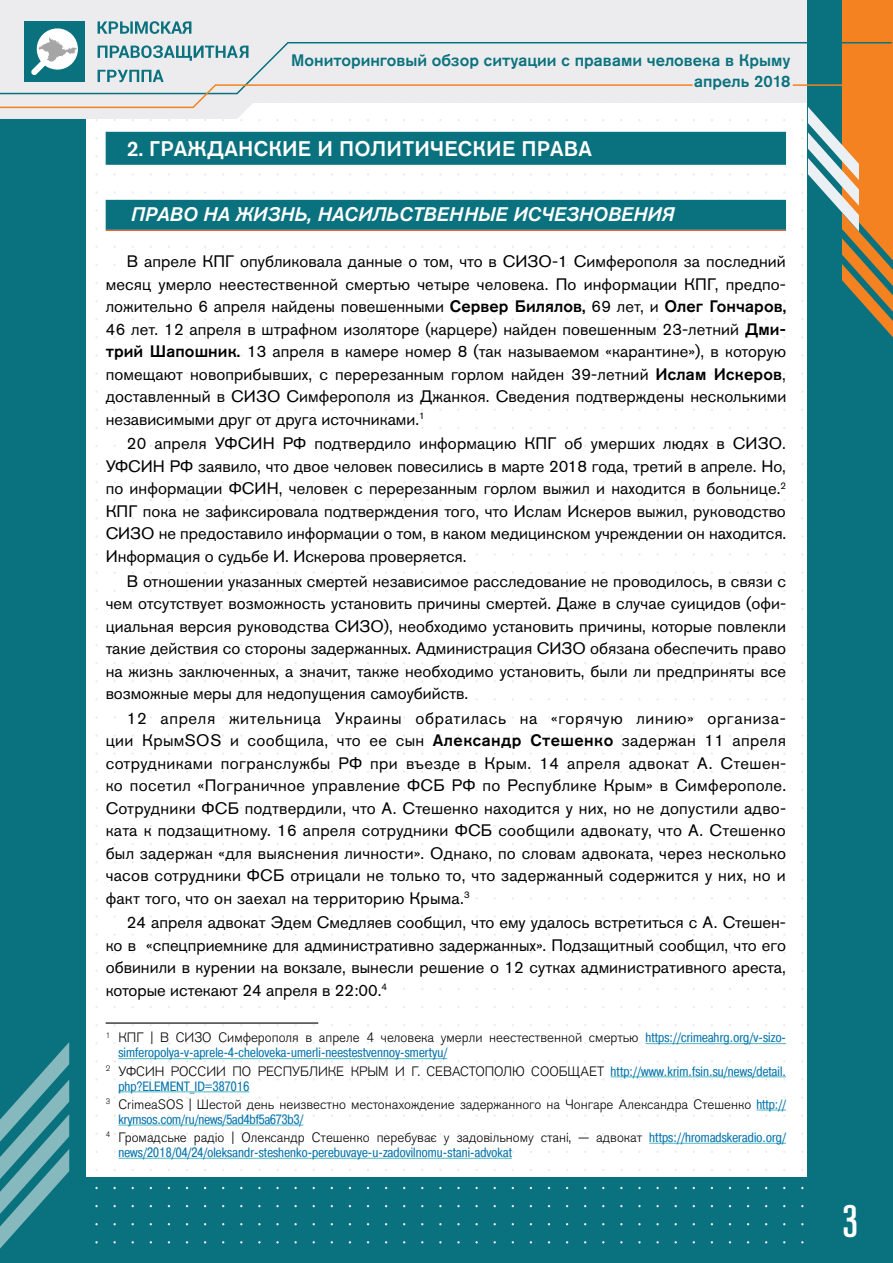
<style>
.page{position:relative;width:893px;height:1263px;background:#fff}
.page>*{position:absolute;margin:0;border:0;box-sizing:border-box;transform-origin:0 0}
.t1{font:500 condensed 45px "Akzidenz Grotesk Pro";color:#fff}
.t2{font:500 21px "Akzidenz Grotesk Pro";letter-spacing:.01em;color:#fff}
.t3{font:italic 500 19.5px "Akzidenz Grotesk Pro";letter-spacing:.01em;color:#fff}
.t4{font:16.5px/22.5px "Akzidenz Grotesk Pro";color:#000;text-align:justify}
.t5{font:500 16.5px/20.7px "Akzidenz Grotesk Pro";color:#0a727e;text-align:right}
.t6{font:300 13.5px "Akzidenz Grotesk Pro";color:#000}
.t7{font:13.5px "Pragmatica Cond C";letter-spacing:.01em;color:#0976ae}
.s1{font-weight:500}
.s2{font-family:"Pragmatica Cond C";font-weight:400;color:#0976ae}
</style>
<div class="page">
<div style="left:0;top:1178px;width:893px;height:85px;background:#0a727e"></div>
<div style="left:0;top:0;width:85px;height:1263px;background:#0a727e"></div>
<svg style="left:0;top:0;width:837px;height:119px;fill:#ececee"></svg>
<div style="left:808px;top:1px;width:85px;height:1262px;background:#0a727e"></div>
<svg style="left:837px;top:0;width:56px;height:338px"></svg>
<svg style="left:801px;top:101px;width:58px;height:130px"></svg>
<svg style="left:0;top:1042px;width:69px;height:206px"></svg>
<div style="left:24px;top:21px;width:61px;height:61px;background:#0a727e"></div>
<svg style="left:38px;top:28px;width:39px;height:13px"></svg>
<svg style="left:98px;top:21px;width:20px;height:13px"></svg>
<svg style="left:120px;top:21px;width:13px;height:13px"></svg>
<svg style="left:135px;top:21px;width:24px;height:13px"></svg>
<svg style="left:161px;top:21px;width:10px;height:13px"></svg>
<svg style="left:171px;top:21px;width:20px;height:13px"></svg>
<svg style="left:0;top:41px;width:893px;height:54px;background:#cdd4d0"></svg>
<svg style="left:0;top:83px;width:694px;height:26px"></svg>
<hr style="left:793px;top:84px;width:100px;height:2px;background:#f48220">
<div style="left:106px;top:132px;width:680px;height:33px;background:#0a727e"></div>
<div style="left:106px;top:200px;width:680px;height:30px;background:#0a727e"></div>
<hr style="left:106px;top:230px;width:680px;height:1px;background:#f15a22">
<hr style="left:106px;top:1022px;width:212px;height:1px;background:#000">
<hr style="left:645px;top:1043px;width:141px;height:1px;background:#4bb9c2">
<hr style="left:118px;top:1058px;width:329px;height:1px;background:#4bb9c2">
<hr style="left:611px;top:1076px;width:175px;height:1px;background:#4bb9c2">
<hr style="left:118px;top:1091px;width:131px;height:1px;background:#4bb9c2">
<hr style="left:756px;top:1110px;width:30px;height:1px;background:#4bb9c2">
<hr style="left:118px;top:1125px;width:185px;height:1px;background:#4bb9c2">
<hr style="left:649px;top:1143px;width:137px;height:1px;background:#4bb9c2">
<hr style="left:118px;top:1158px;width:394px;height:1px;background:#4bb9c2">
<p class="t5" style="left:291px;top:49px;width:501px">Мониторинговый обзор ситуации с правами человека в Крыму апрель 2018</p>
<p class="t2" style="left:127px;top:135px;width:467px">2. ГРАЖДАНСКИЕ И ПОЛИТИЧЕСКИЕ ПРАВА</p>
<p class="t3" style="left:131px;top:202px;width:545px">ПРАВО НА ЖИЗНЬ, НАСИЛЬСТВЕННЫЕ ИСЧЕЗНОВЕНИЯ</p>
<p class="t4" style="left:106px;top:250px;width:682px;text-indent:21px">В апреле КПГ опубликовала данные о том, что в СИЗО-1 Симферополя за последний месяц умерло неестественной смертью четыре человека. По информации КПГ, предпо&shy;ложительно 6 апреля найдены повешенными <span class="s1">Сервер Билялов,</span> 69 лет, и <span class="s1">Олег Гончаров, </span>46 лет. 12 апреля в штрафном изоляторе (карцере) найден повешенным 23-летний <span class="s1">Дми&shy;трий Шапошник.</span> 13 апреля в камере номер 8 (так называемом «карантине»), в которую помещают новоприбывших, с перерезанным горлом найден 39-летний <span class="s1">Ислам Искеров</span>, доставленный в СИЗО Симферополя из Джанкоя. Сведения подтверждены несколькими независимыми друг от друга источниками.<sup>1</sup></p>
<p class="t4" style="left:106px;top:432px;width:682px;text-indent:21px">20 апреля УФСИН РФ подтвердило информацию КПГ об умерших людях в СИЗО.<br>УФСИН РФ заявило, что двое человек повесились в марте 2018 года, третий в апреле. Но, по информации ФСИН, человек с перерезанным горлом выжил и находится в больнице.<sup>2<br></sup>КПГ пока не зафиксировала подтверждения того, что Ислам Искеров выжил, руководство СИЗО не предоставило информации о том, в каком медицинском учреждении он находится.<br>Информация о судьбе И. Искерова проверяется.</p>
<p class="t4" style="left:106px;top:569px;width:682px;text-indent:21px">В отношении указанных смертей независимое расследование не проводилось, в связи с чем отсутствует возможность установить причины смертей. Даже в случае суицидов (офи&shy;циальная версия руководства СИЗО), необходимо установить причины, которые повлекли такие действия со стороны задержанных. Администрация СИЗО обязана обеспечить право на жизнь заключенных, а значит, также необходимо установить, были ли предприняты все возможные меры для недопущения самоубийств.</p>
<p class="t4" style="left:106px;top:707px;width:682px;text-indent:21px">12 апреля жительница Украины обратилась на «горячую линию» организа&shy;ции КрымSОS и сообщила, что ее сын <span class="s1">Александр Стешенко</span> задержан 11 апреля сотрудниками погранслужбы РФ при въезде в Крым. 14 апреля адвокат А. Стешен&shy;ко посетил «Пограничное управление ФСБ РФ по Республике Крым» в Симферополе.<br>Сотрудники ФСБ подтвердили, что А. Стешенко находится у них, но не допустили адво&shy;ката к подзащитному. 16 апреля сотрудники ФСБ сообщили адвокату, что А. Стешенко был задержан «для выяснения личности». Однако, по словам адвоката, через несколько часов сотрудники ФСБ отрицали не только то, что задержанный содержится у них, но и факт того, что он заехал на территорию Крыма.<sup>3</sup></p>
<p class="t4" style="left:106px;top:911px;width:682px;text-indent:21px">24 апреля адвокат Эдем Смедляев сообщил, что ему удалось встретиться с А. Стешен&shy;ко в «спецприемнике для административно задержанных». Подзащитный сообщил, что его обвинили в курении на вокзале, вынесли решение о 12 сутках административного ареста, которые истекают 24 апреля в 22:00.<sup>4</sup></p>
<p class="t6" style="left:106px;top:1029px;width:682px"><sup>1</sup> КПГ | В СИЗО Симферополя в апреле 4 человека умерли неестественной смертью <span class="s2">https://crimeahrg.org/v-sizo-</span></p>
<p class="t7" style="left:118px;top:1045px;width:330px">simferopolya-v-aprele-4-cheloveka-umerli-neestestvennoy-smertyu/</p>
<p class="t6" style="left:106px;top:1062px;width:682px"><sup>2</sup> УФСИН РОССИИ ПО РЕСПУБЛИКЕ КРЫМ И Г. СЕВАСТОПОЛЮ СООБЩАЕТ <span class="s2">http://www.krim.fsin.su/news/detail.</span></p>
<p class="t7" style="left:118px;top:1078px;width:132px">php?ELEMENT_ID=387016</p>
<p class="t6" style="left:106px;top:1095px;width:682px"><sup>3</sup> CrimeaSOS | Шестой день неизвестно местонахождение задержанного на Чонгаре Александра Стешенко <span class="s2">http://</span></p>
<p class="t7" style="left:118px;top:1111px;width:186px">krymsos.com/ru/news/5ad4bf5a673b3/</p>
<p class="t6" style="left:106px;top:1128px;width:682px"><sup>4</sup> Громадське радіо | Олександр Стешенко перебуває у задовільному стані, — адвокат <span class="s2">https://hromadskeradio.org/</span></p>
<p class="t7" style="left:118px;top:1144px;width:395px">news/2018/04/24/oleksandr-steshenko-perebuvaye-u-zadovilnomu-stani-advokat</p>
<h1 class="t1" style="left:842px;top:1192px;width:17px">3</h1>
</div>
